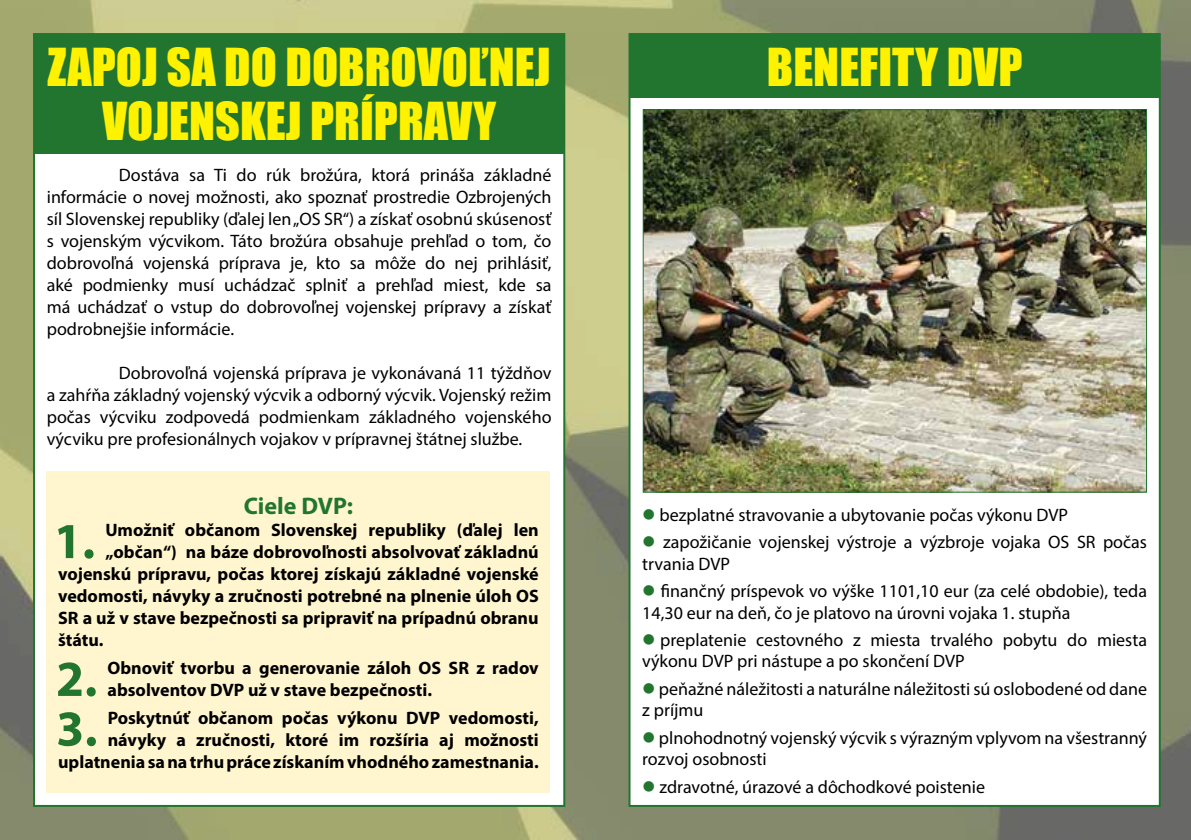
<style>
.page{position:relative;width:1191px;height:840px;background:#fff}
.page>*{position:absolute;margin:0;border:0;box-sizing:border-box;transform-origin:0 0}
.t1{font:700 50.6px "Myriad Pro";color:#21752f}
.t2{font:48px/54px "Impact";color:#fff200;text-align:center}
.t3{font:700 24px "Myriad Pro";color:#21752f}
.t4{font:18px/22px "Myriad Pro";color:#000}
.t5{font:700 18px/22px "Myriad Pro";color:#000}
.s1{color:#21752f}
</style>
<div class="page">
<img style="left:0;top:0;width:1191px;height:839px">
<div style="left:33px;top:33px;width:532px;height:773px;background:#fff;border:2px solid #21752f"></div>
<div style="left:628px;top:33px;width:532px;height:773px;background:#fff;border:2px solid #21752f"></div>
<div style="left:34px;top:34px;width:530px;height:119px;background:#21752f"></div>
<div style="left:629px;top:34px;width:530px;height:64px;background:#21752f"></div>
<img style="left:644px;top:111px;width:501px;height:379px">
<div style="left:47px;top:471px;width:503px;height:321px;background:#fff5ce"></div>
<h2 class="t2" style="left:47px;top:39px;width:505px">ZAPOJ SA DO DOBROVOĽNEJ<br>VOJENSKEJ PRÍPRAVY</h2>
<h2 class="t2" style="left:767px;top:39px;width:257px">BENEFITY DVP</h2>
<p class="t4" style="left:47px;top:163px;width:506px;text-align:justify;text-indent:72px">Dostáva sa Ti do rúk brožúra, ktorá prináša základné informácie o novej možnosti, ako spoznať prostredie Ozbrojených síl Slovenskej republiky (ďalej len „OS SR“) a získať osobnú skúsenosť s vojenským výcvikom. Táto brožúra obsahuje prehľad o tom, čo dobrovoľná vojenská príprava je, kto sa môže do nej prihlásiť, aké podmienky musí uchádzač splniť a prehľad miest, kde sa má uchádzať o vstup do dobrovoľnej vojenskej prípravy a získať podrobnejšie informácie.</p>
<p class="t4" style="left:47px;top:361px;width:506px;text-align:justify;text-indent:72px">Dobrovoľná vojenská príprava je vykonávaná 11 týždňov a zahŕňa základný vojenský výcvik a odborný výcvik. Vojenský režim počas výcviku zodpovedá podmienkam základného vojenského výcviku pre profesionálnych vojakov v prípravnej štátnej službe.</p>
<h3 class="t3" style="left:244px;top:490px;width:111px">Ciele DVP:</h3>
<h1 class="t1" style="left:54px;top:507px;width:43px">1.</h1>
<p class="t5" style="left:105px;top:518px;width:435px">Umožniť občanom Slovenskej republiky (ďalej len</p>
<p class="t5" style="left:105px;top:540px;width:435px">„občan“) na báze dobrovoľnosti absolvovať základnú</p>
<p class="t5" style="left:58px;top:562px;width:482px">vojenskú prípravu, počas ktorej získajú základné vojenské</p>
<p class="t5" style="left:58px;top:584px;width:482px">vedomosti, návyky a zručnosti potrebné na plnenie úloh OS</p>
<p class="t5" style="left:58px;top:606px;width:482px">SR a už v stave bezpečnosti sa pripraviť na prípadnú obranu</p>
<p class="t5" style="left:58px;top:628px;width:47px">štátu.</p>
<h1 class="t1" style="left:56px;top:645px;width:43px">2.</h1>
<p class="t5" style="left:107px;top:656px;width:433px">Obnoviť tvorbu a generovanie záloh OS SR z radov absolventov DVP už v stave bezpečnosti.</p>
<h1 class="t1" style="left:56px;top:695px;width:43px">3.</h1>
<p class="t5" style="left:58px;top:705px;width:482px;text-align:right">Poskytnúť občanom počas výkonu DVP vedomosti, návyky a zručnosti, ktoré im rozšíria aj možnosti uplatnenia sa na trhu práce získaním vhodného zamestnania.</p>
<p class="t4" style="left:642px;top:503px;width:427px"><span class="s1">●</span> bezplatné stravovanie a ubytovanie počas výkonu DVP</p>
<p class="t4" style="left:642px;top:530px;width:506px"><span class="s1">●</span> zapožičanie vojenskej výstroje a výzbroje vojaka OS SR počas trvania DVP</p>
<p class="t4" style="left:642px;top:579px;width:506px"><span class="s1">●</span> finančný príspevok vo výške 1101,10 eur (za celé obdobie), teda<br>14,30 eur na deň, čo je platovo na úrovni vojaka 1. stupňa</p>
<p class="t4" style="left:642px;top:628px;width:506px"><span class="s1">●</span> preplatenie cestovného z miesta trvalého pobytu do miesta výkonu DVP pri nástupe a po skončení DVP</p>
<p class="t4" style="left:642px;top:677px;width:506px"><span class="s1">●</span> peňažné náležitosti a naturálne náležitosti sú oslobodené od dane z príjmu</p>
<p class="t4" style="left:642px;top:726px;width:506px"><span class="s1">●</span> plnohodnotný vojenský výcvik s výrazným vplyvom na všestranný rozvoj osobnosti</p>
<p class="t4" style="left:642px;top:774px;width:344px"><span class="s1">●</span> zdravotné, úrazové a dôchodkové poistenie</p>
</div>
